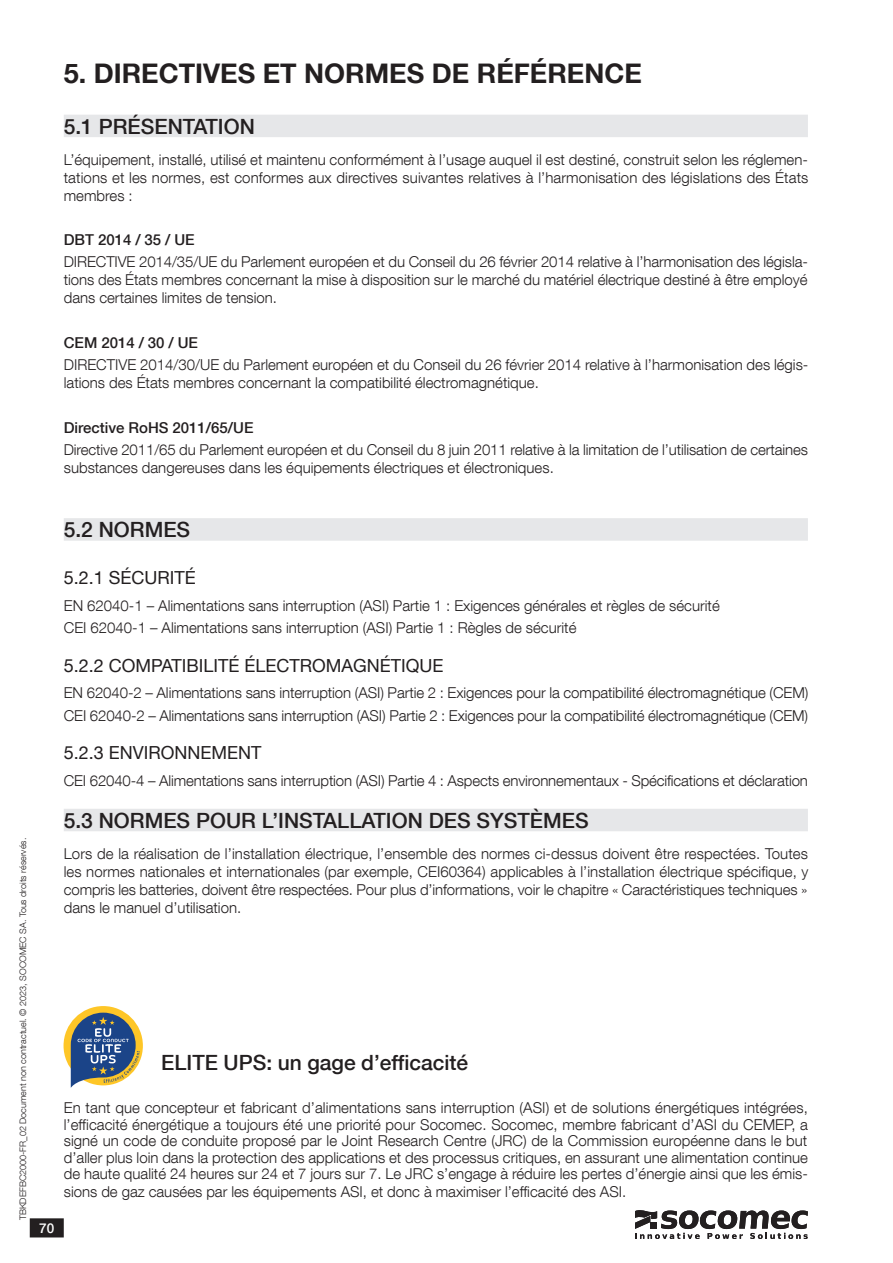
<style>
.page{position:relative;width:893px;height:1263px;background:#fff}
.page>*{position:absolute;margin:0;border:0;box-sizing:border-box;transform-origin:0 0}
.t1{font:700 27px "Helvetica Neue LT Com";color:#231f20}
.t2{font:500 21px "Helvetica Neue LT Com";color:#231f20}
.t3{font:18px "Helvetica Neue LT Com";color:#231f20}
.t4{font:300 15px/18px "Helvetica Neue LT Com";color:#231f20;text-align:justify}
.t5{font:500 15px "Helvetica Neue LT Com";color:#231f20}
.t6{font:500 13.5px "Helvetica Neue LT Com";color:#fff}
.t7{font:300 9px "Helvetica Neue LT Com";color:#231f20}
</style>
<div class="page">
<div style="left:64px;top:115px;width:744px;height:22px;background:#e6e7e9"></div>
<div style="left:64px;top:518px;width:744px;height:23px;background:#e6e7e9"></div>
<div style="left:64px;top:809px;width:744px;height:22px;background:#e6e7e9"></div>
<div style="left:64px;top:1006px;width:79px;height:79px;background:#fec627;border-radius:50%"></div>
<svg style="left:71px;top:1013px;width:69px;height:75px"></svg>
<div style="left:31px;top:1219px;width:32px;height:18px;background:#231f20"></div>
<div style="left:30px;top:1218px;width:34px;height:19px;border:2px solid #231f20"></div>
<svg style="left:635px;top:1210px;width:173px;height:29px"></svg>
<div style="left:650px;top:1222px;width:7px;height:7px;background:#231f20"></div>
<h1 class="t1" style="left:64px;top:56px;width:580px">5. DIRECTIVES ET NORMES DE RÉFÉRENCE</h1>
<h2 class="t2" style="left:64px;top:114px;width:193px">5.1 PRÉSENTATION</h2>
<p class="t4" style="left:64px;top:150px;width:746px">L’équipement, installé, utilisé et maintenu conformément à l’usage auquel il est destiné, construit selon les réglemen‑ tations et les normes, est conformes aux directives suivantes relatives à l’harmonisation des législations des États membres :</p>
<p class="t5" style="left:64px;top:231px;width:132px">DBT 2014 / 35 / UE</p>
<p class="t4" style="left:64px;top:253px;width:746px">DIRECTIVE 2014/35/UE du Parlement européen et du Conseil du 26 février 2014 relative à l’harmonisation des législa‑ tions des États membres concernant la mise à disposition sur le marché du matériel électrique destiné à être employé dans certaines limites de tension.</p>
<p class="t5" style="left:64px;top:333px;width:136px">CEM 2014 / 30 / UE</p>
<p class="t4" style="left:64px;top:355px;width:746px">DIRECTIVE 2014/30/UE du Parlement européen et du Conseil du 26 février 2014 relative à l’harmonisation des légis‑ lations des États membres concernant la compatibilité électromagnétique.</p>
<p class="t5" style="left:64px;top:418px;width:191px">Directive RoHS 2011/65/UE</p>
<p class="t4" style="left:64px;top:440px;width:746px">Directive 2011/65 du Parlement européen et du Conseil du 8 juin 2011 relative à la limitation de l’utilisation de certaines substances dangereuses dans les équipements électriques et électroniques.</p>
<p class="t7" style="left:17px;top:1220px;width:384px;rotate:-90deg">TBKDEFBC2000-FR_02 Document non contractuel. © 2023, SOCOMEC SA. Tous droits réservés.</p>
<h2 class="t2" style="left:64px;top:517px;width:128px">5.2 NORMES</h2>
<p class="t3" style="left:64px;top:567px;width:134px">5.2.1 SÉCURITÉ</p>
<p class="t4" style="left:64px;top:594px;width:657px;line-height:22.2px">EN 62040-1 – Alimentations sans interruption (ASI) Partie 1 : Exigences générales et règles de sécurité<br>CEI 62040-1 – Alimentations sans interruption (ASI) Partie 1 : Règles de sécurité</p>
<p class="t3" style="left:64px;top:654px;width:381px">5.2.2 COMPATIBILITÉ ÉLECTROMAGNÉTIQUE</p>
<p class="t4" style="left:64px;top:681px;width:746px;line-height:22.2px">EN 62040-2 – Alimentations sans interruption (ASI) Partie 2 : Exigences pour la compatibilité électromagnétique (CEM)<br>CEI 62040-2 – Alimentations sans interruption (ASI) Partie 2 : Exigences pour la compatibilité électromagnétique (CEM)</p>
<p class="t3" style="left:64px;top:742px;width:199px">5.2.3 ENVIRONNEMENT</p>
<p class="t4" style="left:64px;top:771px;width:746px">CEI 62040-4 – Alimentations sans interruption (ASI) Partie 4 : Aspects environnementaux - Spécifications et déclaration</p>
<h2 class="t2" style="left:64px;top:808px;width:526px">5.3 NORMES POUR L’INSTALLATION DES SYSTÈMES</h2>
<p class="t4" style="left:64px;top:844px;width:746px">Lors de la réalisation de l’installation électrique, l’ensemble des normes ci-dessus doivent être respectées. Toutes les normes nationales et internationales (par exemple, CEI60364) applicables à l’installation électrique spécifique, y compris les batteries, doivent être respectées. Pour plus d’informations, voir le chapitre « Caractéristiques techniques » dans le manuel d’utilisation.</p>
<p class="t6" style="left:39px;top:1220px;width:17px">70</p>
<h2 class="t2" style="left:161px;top:1050px;width:308px">ELITE UPS: un gage d’efficacité</h2>
<p class="t4" style="left:64px;top:1099px;width:746px;line-height:16.5px">En tant que concepteur et fabricant d’alimentations sans interruption (ASI) et de solutions énergétiques intégrées, l’efficacité énergétique a toujours été une priorité pour Socomec. Socomec, membre fabricant d’ASI du CEMEP, a signé un code de conduite proposé par le Joint Research Centre (JRC) de la Commission européenne dans le but d’aller plus loin dans la protection des applications et des processus critiques, en assurant une alimentation continue de haute qualité 24 heures sur 24 et 7 jours sur 7. Le JRC s’engage à réduire les pertes d’énergie ainsi que les émis‑</p>
<p class="t4" style="left:64px;top:1183px;width:564px">sions de gaz causées par les équipements ASI, et donc à maximiser l’efficacité des ASI.</p>
</div>
